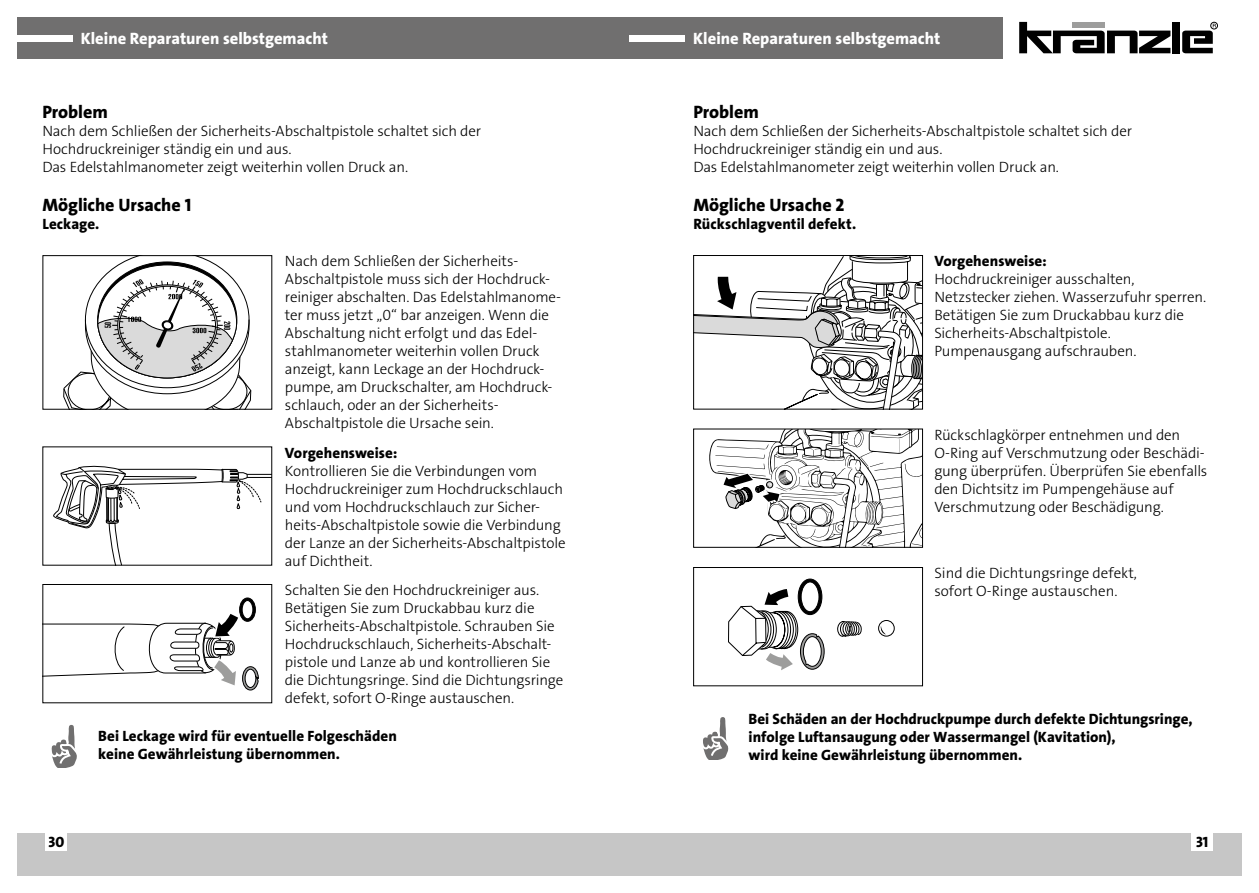
<style>
.page{position:relative;width:1259px;height:893px;background:#fff}
.page>*{position:absolute;margin:0;border:0;box-sizing:border-box;transform-origin:0 0}
.t1{font:18px "The Sans LP8 Ex Bld";letter-spacing:-.005em;color:#000}
.t2{font:16.5px "The Sans LP8 Ex Bld";color:#fff}
.t3{font:15px/18px "The Sans LP3 Lig";letter-spacing:-.01em;color:#000}
.t4{font:15px/18px "The Sans LP8 Ex Bld";color:#000}
</style>
<div class="page">
<div style="left:629px;top:833px;width:613px;height:43px;background:#c6c6c6"></div>
<div style="left:17px;top:833px;width:612px;height:43px;background:#c6c6c6"></div>
<div style="left:1191px;top:833px;width:22px;height:18px;background:#fff"></div>
<div style="left:46px;top:833px;width:21px;height:18px;background:#fff"></div>
<div style="left:17px;top:17px;width:985px;height:41px;background:#706f6f"></div>
<div style="left:17px;top:35px;width:55px;height:6px;background:#fff"></div>
<div style="left:629px;top:35px;width:56px;height:6px;background:#fff"></div>
<svg style="left:1019px;top:22px;width:151px;height:31px"></svg>
<div style="left:1172px;top:22px;width:7px;height:31px;background:#000"></div>
<div style="left:1210px;top:22px;width:7px;height:7px;border:1px solid #000;border-radius:50%"></div>
<svg style="left:1182px;top:24px;width:34px;height:29px"></svg>
<svg style="left:51px;top:725px;width:26px;height:42px"></svg>
<svg style="left:703px;top:717px;width:26px;height:42px"></svg>
<svg style="left:42px;top:255px;width:230px;height:155px"></svg>
<svg style="left:42px;top:446px;width:230px;height:120px"></svg>
<svg style="left:42px;top:584px;width:230px;height:119px"></svg>
<svg style="left:693px;top:567px;width:230px;height:120px"></svg>
<svg style="left:693px;top:428px;width:230px;height:120px"></svg>
<svg style="left:693px;top:255px;width:230px;height:155px"></svg>
<p class="t2" style="left:81px;top:28px;width:249px">Kleine Reparaturen selbstgemacht</p>
<p class="t2" style="left:693px;top:28px;width:249px">Kleine Reparaturen selbstgemacht</p>
<p class="t1" style="left:42px;top:100px;width:67px">Problem</p>
<p class="t3" style="left:42px;top:122px;width:440px">Nach dem Schließen der Sicherheits-Abschaltpistole schaltet sich der<br>Hochdruckreiniger ständig ein und aus.<br>Das Edelstahlmanometer zeigt weiterhin vollen Druck an.</p>
<p class="t1" style="left:42px;top:193px;width:150px">Mögliche Ursache 1</p>
<p class="t4" style="left:42px;top:215px;width:58px">Leckage.</p>
<p class="t3" style="left:285px;top:252px;width:278px">Nach dem Schließen der Sicherheits-Abschaltpistole muss sich der Hochdruck&shy;reiniger abschalten. Das Edelstahlmanome&shy;ter muss jetzt „0“ bar anzeigen. Wenn die Abschaltung nicht erfolgt und das Edel&shy;stahlmanometer weiterhin vollen Druck anzeigt, kann Leckage an der Hochdruck&shy;pumpe, am Druckschalter, am Hochdruck&shy;schlauch, oder an der Sicherheits-Abschaltpistole die Ursache sein.</p>
<p class="t4" style="left:285px;top:444px;width:114px">Vorgehensweise:</p>
<p class="t3" style="left:285px;top:462px;width:282px">Kontrollieren Sie die Verbindungen vom Hochdruckreiniger zum Hochdruckschlauch und vom Hochdruckschlauch zur Sicher&shy;heits-Abschaltpistole sowie die Verbindung der Lanze an der Sicherheits-Abschaltpistole auf Dichtheit.</p>
<p class="t3" style="left:285px;top:581px;width:280px">Schalten Sie den Hochdruckreiniger aus.<br>Betätigen Sie zum Druckabbau kurz die Sicherheits-Abschaltpistole. Schrauben Sie Hochdruckschlauch, Sicherheits-Abschalt&shy;pistole und Lanze ab und kontrollieren Sie die Dichtungsringe. Sind die Dichtungsringe defekt, sofort O-Ringe austauschen.</p>
<p class="t4" style="left:98px;top:727px;width:300px">Bei Leckage wird für eventuelle Folgeschäden keine Gewährleistung übernommen.</p>
<p class="t1" style="left:693px;top:100px;width:67px">Problem</p>
<p class="t3" style="left:693px;top:122px;width:440px">Nach dem Schließen der Sicherheits-Abschaltpistole schaltet sich der<br>Hochdruckreiniger ständig ein und aus.<br>Das Edelstahlmanometer zeigt weiterhin vollen Druck an.</p>
<p class="t1" style="left:693px;top:193px;width:153px">Mögliche Ursache 2</p>
<p class="t4" style="left:693px;top:215px;width:164px">Rückschlagventil defekt.</p>
<p class="t4" style="left:934px;top:252px;width:114px">Vorgehensweise:</p>
<p class="t3" style="left:934px;top:270px;width:273px">Hochdruckreiniger ausschalten, Netzstecker ziehen. Wasserzufuhr sperren.<br>Betätigen Sie zum Druckabbau kurz die Sicherheits-Abschaltpistole.<br>Pumpenausgang aufschrauben.</p>
<p class="t3" style="left:934px;top:426px;width:274px">Rückschlagkörper entnehmen und den O-Ring auf Verschmutzung oder Beschädi&shy;gung überprüfen. Überprüfen Sie ebenfalls den Dichtsitz im Pumpengehäuse auf Verschmutzung oder Beschädigung.</p>
<p class="t3" style="left:934px;top:564px;width:204px">Sind die Dichtungsringe defekt, sofort O-Ringe austauschen.</p>
<p class="t4" style="left:748px;top:710px;width:445px">Bei Schäden an der Hochdruckpumpe durch defekte Dichtungsringe, infolge Luftansaugung oder Wassermangel (Kavitation),<br>wird keine Gewährleistung übernommen.</p>
<p class="t4" style="left:48px;top:833px;width:17px">30</p>
<p class="t4" style="left:1196px;top:833px;width:14px">31</p>
</div>
